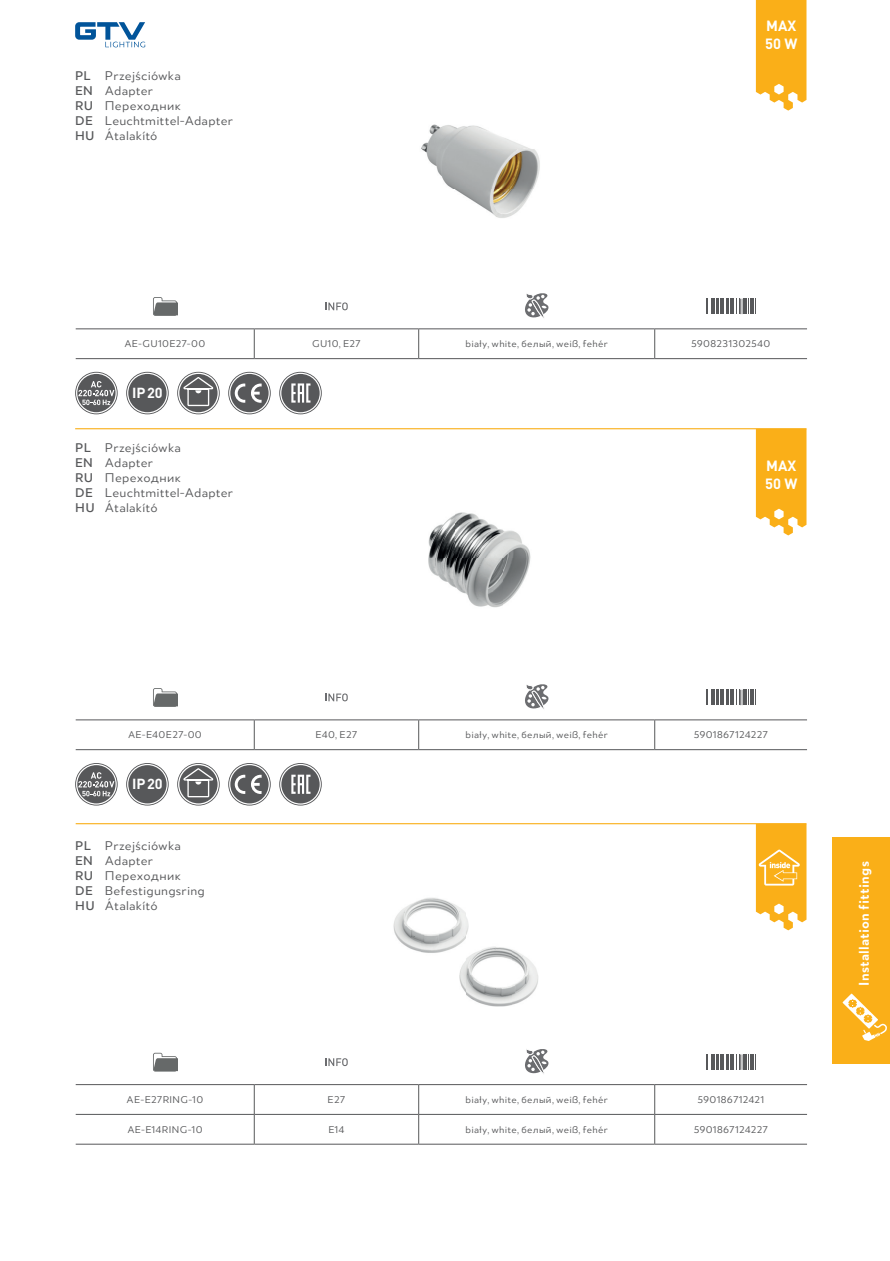
<style>
.page{position:relative;width:890px;height:1261px;background:#fff}
.page>*{position:absolute;margin:0;border:0;box-sizing:border-box;transform-origin:0 0}
.t1{font:700 15px "Merel";letter-spacing:.01em;color:#fff}
.t2{font:700 14.7px/17.5px "DIN Pro";color:#fff}
.t3{font:700 14.4px "DIN Pro";color:#fff}
.t4{font:13.5px/15px "Merel";letter-spacing:.01em;color:#57585a}
.t5{font:10.5px "Merel";letter-spacing:.025em;color:#57585a}
.s1{font-weight:500}
</style>
<div class="page">
<svg style="left:75px;top:22px;width:70px;height:25px"></svg>
<hr style="left:76px;top:823px;width:730px;height:1px;background:#faaf18">
<hr style="left:75px;top:428px;width:731px;height:1px;background:#faaf18">
<svg style="left:75px;top:762px;width:43px;height:43px"></svg>
<div style="left:76px;top:763px;width:41px;height:41px;border:1px solid #fff;border-radius:50%"></div>
<svg style="left:78px;top:772px;width:36px;height:24px"></svg>
<svg style="left:126px;top:762px;width:43px;height:43px"></svg>
<div style="left:127px;top:763px;width:41px;height:41px;border:1px solid #fff;border-radius:50%"></div>
<svg style="left:177px;top:762px;width:43px;height:43px"></svg>
<div style="left:178px;top:763px;width:41px;height:41px;border:1px solid #fff;border-radius:50%"></div>
<svg style="left:183px;top:768px;width:30px;height:29px"></svg>
<svg style="left:228px;top:762px;width:43px;height:43px"></svg>
<div style="left:229px;top:763px;width:41px;height:41px;border:1px solid #fff;border-radius:50%"></div>
<svg style="left:251px;top:774px;width:11px;height:19px"></svg>
<svg style="left:235px;top:774px;width:10px;height:19px"></svg>
<svg style="left:279px;top:762px;width:43px;height:43px"></svg>
<div style="left:280px;top:763px;width:41px;height:41px;border:1px solid #fff;border-radius:50%"></div>
<svg style="left:291px;top:774px;width:19px;height:19px"></svg>
<svg style="left:75px;top:372px;width:43px;height:42px"></svg>
<div style="left:76px;top:372px;width:41px;height:41px;border:1px solid #fff;border-radius:50%"></div>
<svg style="left:78px;top:381px;width:36px;height:24px"></svg>
<svg style="left:126px;top:372px;width:43px;height:42px"></svg>
<div style="left:127px;top:372px;width:41px;height:41px;border:1px solid #fff;border-radius:50%"></div>
<svg style="left:177px;top:372px;width:43px;height:42px"></svg>
<div style="left:178px;top:372px;width:41px;height:41px;border:1px solid #fff;border-radius:50%"></div>
<svg style="left:183px;top:377px;width:30px;height:29px"></svg>
<svg style="left:228px;top:372px;width:43px;height:42px"></svg>
<div style="left:229px;top:372px;width:41px;height:41px;border:1px solid #fff;border-radius:50%"></div>
<svg style="left:251px;top:383px;width:11px;height:19px"></svg>
<svg style="left:235px;top:383px;width:10px;height:19px"></svg>
<svg style="left:279px;top:372px;width:43px;height:42px"></svg>
<div style="left:280px;top:372px;width:41px;height:41px;border:1px solid #fff;border-radius:50%"></div>
<svg style="left:291px;top:383px;width:19px;height:19px"></svg>
<svg style="left:756px;top:428px;width:51px;height:107px;background:#fab935"></svg>
<svg style="left:756px;top:0;width:50px;height:111px;background:#fab833"></svg>
<img style="left:421px;top:124px;width:119px;height:94px">
<img style="left:428px;top:512px;width:103px;height:96px">
<img style="left:393px;top:898px;width:145px;height:109px">
<svg style="left:756px;top:823px;width:51px;height:107px;background:#fabd43"></svg>
<svg style="left:254px;top:329px;width:1px;height:29px"></svg>
<svg style="left:418px;top:329px;width:1px;height:29px"></svg>
<svg style="left:654px;top:329px;width:1px;height:29px"></svg>
<hr style="left:76px;top:358px;width:178px;height:1px;background:#57585a">
<hr style="left:254px;top:358px;width:165px;height:1px;background:#57585a">
<hr style="left:419px;top:358px;width:236px;height:1px;background:#57585a">
<hr style="left:655px;top:358px;width:152px;height:1px;background:#57585a">
<hr style="left:76px;top:328px;width:178px;height:1px;background:#57585a">
<hr style="left:254px;top:328px;width:165px;height:1px;background:#57585a">
<hr style="left:419px;top:328px;width:236px;height:1px;background:#57585a">
<hr style="left:655px;top:328px;width:152px;height:1px;background:#57585a">
<svg style="left:153px;top:297px;width:24px;height:19px"></svg>
<svg style="left:325px;top:302px;width:23px;height:8px"></svg>
<svg style="left:525px;top:293px;width:24px;height:25px"></svg>
<svg style="left:706px;top:298px;width:50px;height:16px"></svg>
<svg style="left:254px;top:720px;width:1px;height:29px"></svg>
<svg style="left:418px;top:720px;width:1px;height:29px"></svg>
<svg style="left:654px;top:720px;width:1px;height:29px"></svg>
<hr style="left:76px;top:749px;width:178px;height:1px;background:#57585a">
<hr style="left:254px;top:749px;width:165px;height:1px;background:#57585a">
<hr style="left:419px;top:749px;width:236px;height:1px;background:#57585a">
<hr style="left:655px;top:749px;width:152px;height:1px;background:#57585a">
<hr style="left:76px;top:719px;width:178px;height:1px;background:#57585a">
<hr style="left:254px;top:719px;width:165px;height:1px;background:#57585a">
<hr style="left:419px;top:719px;width:236px;height:1px;background:#57585a">
<hr style="left:655px;top:719px;width:152px;height:1px;background:#57585a">
<svg style="left:153px;top:688px;width:24px;height:18px"></svg>
<svg style="left:325px;top:693px;width:23px;height:8px"></svg>
<svg style="left:525px;top:684px;width:24px;height:25px"></svg>
<svg style="left:706px;top:689px;width:50px;height:16px"></svg>
<svg style="left:254px;top:1084px;width:1px;height:59px"></svg>
<svg style="left:418px;top:1084px;width:1px;height:59px"></svg>
<svg style="left:654px;top:1084px;width:1px;height:59px"></svg>
<hr style="left:76px;top:1143px;width:178px;height:1px;background:#57585a">
<hr style="left:254px;top:1143px;width:165px;height:1px;background:#57585a">
<hr style="left:419px;top:1143px;width:236px;height:1px;background:#57585a">
<hr style="left:655px;top:1143px;width:152px;height:1px;background:#57585a">
<hr style="left:76px;top:1083px;width:178px;height:1px;background:#57585a">
<hr style="left:254px;top:1083px;width:165px;height:1px;background:#57585a">
<hr style="left:419px;top:1083px;width:236px;height:1px;background:#57585a">
<hr style="left:655px;top:1083px;width:152px;height:1px;background:#57585a">
<hr style="left:76px;top:1113px;width:178px;height:1px;background:#57585a">
<hr style="left:254px;top:1113px;width:165px;height:1px;background:#57585a">
<hr style="left:419px;top:1113px;width:236px;height:1px;background:#57585a">
<hr style="left:655px;top:1113px;width:152px;height:1px;background:#57585a">
<svg style="left:153px;top:1052px;width:24px;height:19px"></svg>
<svg style="left:325px;top:1058px;width:23px;height:7px"></svg>
<svg style="left:525px;top:1049px;width:24px;height:25px"></svg>
<svg style="left:706px;top:1054px;width:50px;height:15px"></svg>
<div style="left:832px;top:836px;width:58px;height:226px;background:#faaf18"></div>
<svg style="left:843px;top:993px;width:44px;height:47px"></svg>
<p class="t4" style="left:75px;top:67px;width:160px"><span class="s1">PL</span> Przejściówka<br><span class="s1">EN</span> Adapter<br><span class="s1">RU</span> Переходник<br><span class="s1">DE</span> Leuchtmittel-Adapter<br><span class="s1">HU</span> Átalakító</p>
<h2 class="t2" style="left:765px;top:17px;width:34px">MAX<br>50 W</h2>
<p class="t5" style="left:125px;top:336px;width:82px">AE-GU10E27-00</p>
<p class="t5" style="left:312px;top:336px;width:50px">GU10, E27</p>
<p class="t5" style="left:466px;top:336px;width:144px">biały, white, белый, weiß, fehér</p>
<p class="t5" style="left:691px;top:336px;width:81px">5908231302540</p>
<h3 class="t3" style="left:132px;top:383px;width:32px">IP20</h3>
<p class="t4" style="left:75px;top:439px;width:160px"><span class="s1">PL</span> Przejściówka<br><span class="s1">EN</span> Adapter<br><span class="s1">RU</span> Переходник<br><span class="s1">DE</span> Leuchtmittel-Adapter<br><span class="s1">HU</span> Átalakító</p>
<h2 class="t2" style="left:765px;top:456px;width:34px">MAX<br>50 W</h2>
<p class="t5" style="left:128px;top:726px;width:75px">AE-E40E27-00</p>
<p class="t5" style="left:316px;top:726px;width:43px">E40, E27</p>
<p class="t5" style="left:466px;top:726px;width:144px">biały, white, белый, weiß, fehér</p>
<p class="t5" style="left:694px;top:726px;width:76px">5901867124227</p>
<h3 class="t3" style="left:132px;top:774px;width:32px">IP20</h3>
<p class="t4" style="left:75px;top:836px;width:131px"><span class="s1">PL</span> Przejściówka<br><span class="s1">EN</span> Adapter<br><span class="s1">RU</span> Переходник<br><span class="s1">DE</span> Befestigungsring<br><span class="s1">HU</span> Átalakító</p>
<p class="t5" style="left:127px;top:1091px;width:78px">AE-E27RING-10</p>
<p class="t5" style="left:328px;top:1091px;width:19px">E27</p>
<p class="t5" style="left:466px;top:1091px;width:144px">biały, white, белый, weiß, fehér</p>
<p class="t5" style="left:698px;top:1091px;width:68px">590186712421</p>
<p class="t5" style="left:127px;top:1121px;width:77px">AE-E14RING-10</p>
<p class="t5" style="left:328px;top:1121px;width:18px">E14</p>
<p class="t5" style="left:466px;top:1121px;width:144px">biały, white, белый, weiß, fehér</p>
<p class="t5" style="left:694px;top:1121px;width:76px">5901867124227</p>
<h1 class="t1" style="left:852px;top:985px;width:126px;rotate:-90deg">Installation fittings</h1>
</div>
